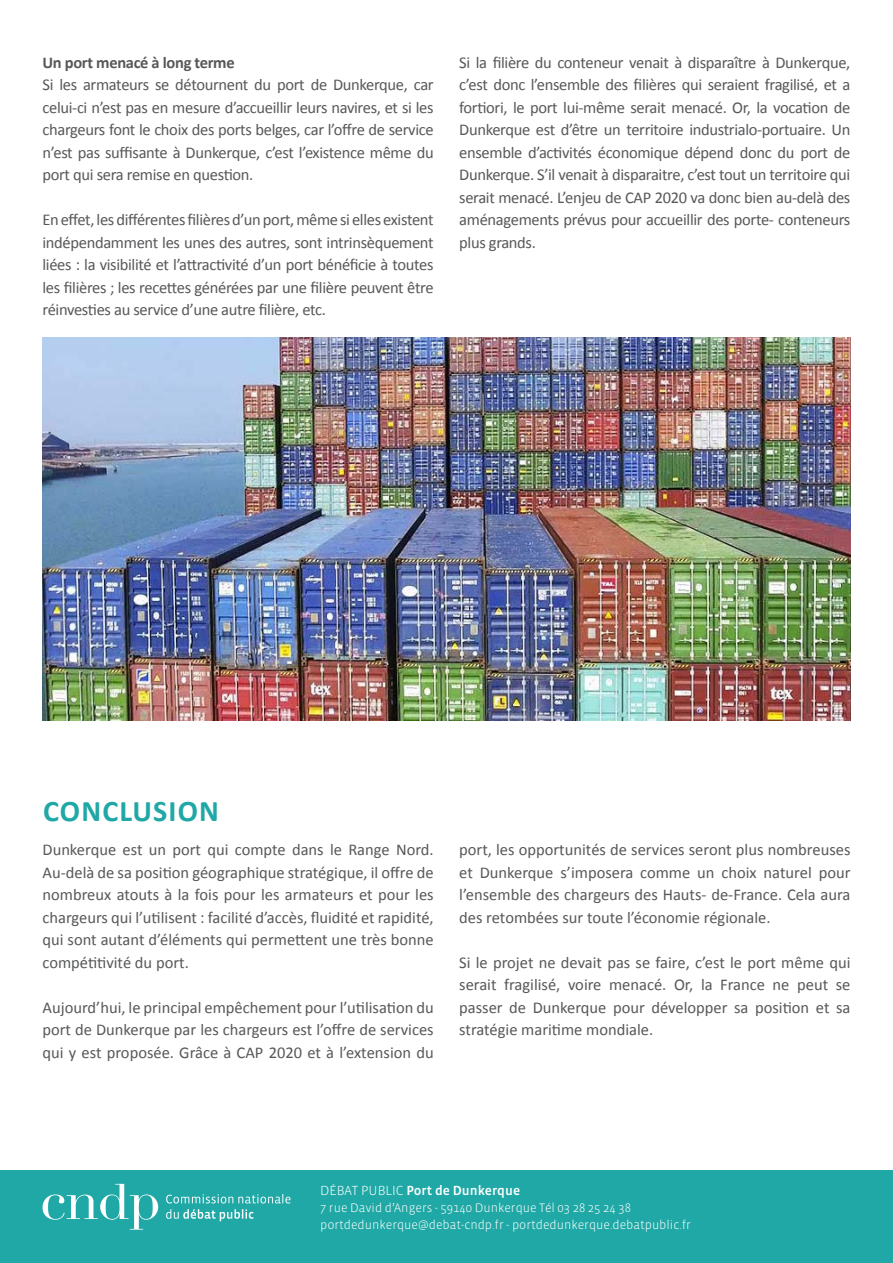
<style>
.page{position:relative;width:893px;height:1263px;background:#fff}
.page>*{position:absolute;margin:0;border:0;box-sizing:border-box;transform-origin:0 0}
.t1{font:700 30px "Calibri";letter-spacing:.04em;color:#1fa8a6}
.t2{font:16.5px/22.5px "Calibri";letter-spacing:-.01em;color:#57585a;text-align:justify}
.t3{font:700 16.5px "Calibri";letter-spacing:-.02em;color:#57585a}
.t4{font:500 13.5px "Vista Sans OT";color:#fff}
.t5{font:300 12.6px "Vista Sans OT";color:#fff}
.s1{font-weight:300}
</style>
<div class="page">
<div style="left:0;top:1170px;width:893px;height:93px;background:#1fa8a6"></div>
<svg style="left:166px;top:1209px;width:88px;height:12px"></svg>
<svg style="left:166px;top:1194px;width:124px;height:9px"></svg>
<svg style="left:43px;top:1184px;width:115px;height:45px"></svg>
<img style="left:43px;top:338px;width:807px;height:382px">
<p class="t3" style="left:43px;top:51px;width:194px">Un port menacé à long terme</p>
<p class="t2" style="left:43px;top:73px;width:393px">Si les armateurs se détournent du port de Dunkerque, car celui-ci n’est pas en mesure d’accueillir leurs navires, et si les chargeurs font le choix des ports belges, car l’offre de service n’est pas suffisante à Dunkerque, c’est l’existence même du port qui sera remise en question.</p>
<p class="t2" style="left:43px;top:208px;width:393px">En effet, les différentes filières d’un port, même si elles existent indépendamment les unes des autres, sont intrinsèquement liées : la visibilité et l’attractivité d’un port bénéficie à toutes les filières ; les recettes générées par une filière peuvent être réinvesties au service d’une autre filière, etc.</p>
<p class="t2" style="left:459px;top:51px;width:393px">Si la filière du conteneur venait à disparaître à Dunkerque, c’est donc l’ensemble des filières qui seraient fragilisé, et a fortiori, le port lui-même serait menacé. Or, la vocation de Dunkerque est d’être un territoire industrialo-portuaire. Un ensemble d’activités économique dépend donc du port de Dunkerque. S’il venait à disparaitre, c’est tout un territoire qui serait menacé. L’enjeu de CAP 2020 va donc bien au-delà des aménagements prévus pour accueillir des porte- conteneurs plus grands.</p>
<p class="t1" style="left:43px;top:792px;width:177px">CONCLUSION</p>
<p class="t2" style="left:43px;top:838px;width:393px">Dunkerque est un port qui compte dans le Range Nord.<br>Au-delà de sa position géographique stratégique, il offre de nombreux atouts à la fois pour les armateurs et pour les chargeurs qui l’utilisent : facilité d’accès, fluidité et rapidité, qui sont autant d’éléments qui permettent une très bonne compétitivité du port.</p>
<p class="t2" style="left:43px;top:996px;width:393px">Aujourd’hui, le principal empêchement pour l’utilisation du port de Dunkerque par les chargeurs est l’offre de services qui y est proposée. Grâce à CAP 2020 et à l’extension du</p>
<p class="t2" style="left:459px;top:838px;width:393px">port, les opportunités de services seront plus nombreuses et Dunkerque s’imposera comme un choix naturel pour l’ensemble des chargeurs des Hauts- de-France. Cela aura des retombées sur toute l’économie régionale.</p>
<p class="t2" style="left:459px;top:951px;width:393px">Si le projet ne devait pas se faire, c’est le port même qui serait fragilisé, voire menacé. Or, la France ne peut se passer de Dunkerque pour développer sa position et sa stratégie maritime mondiale.</p>
<p class="t4" style="left:320px;top:1184px;width:202px"><span class="s1">DÉBAT PUBLIC</span> Port de Dunkerque</p>
<p class="t5" style="left:320px;top:1201px;width:312px">7 rue David d’Angers - 59140 Dunkerque Tél 03 28 25 24 38</p>
<p class="t5" style="left:320px;top:1218px;width:372px">portdedunkerque@debat-cndp.fr - portdedunkerque.debatpublic.fr</p>
</div>
